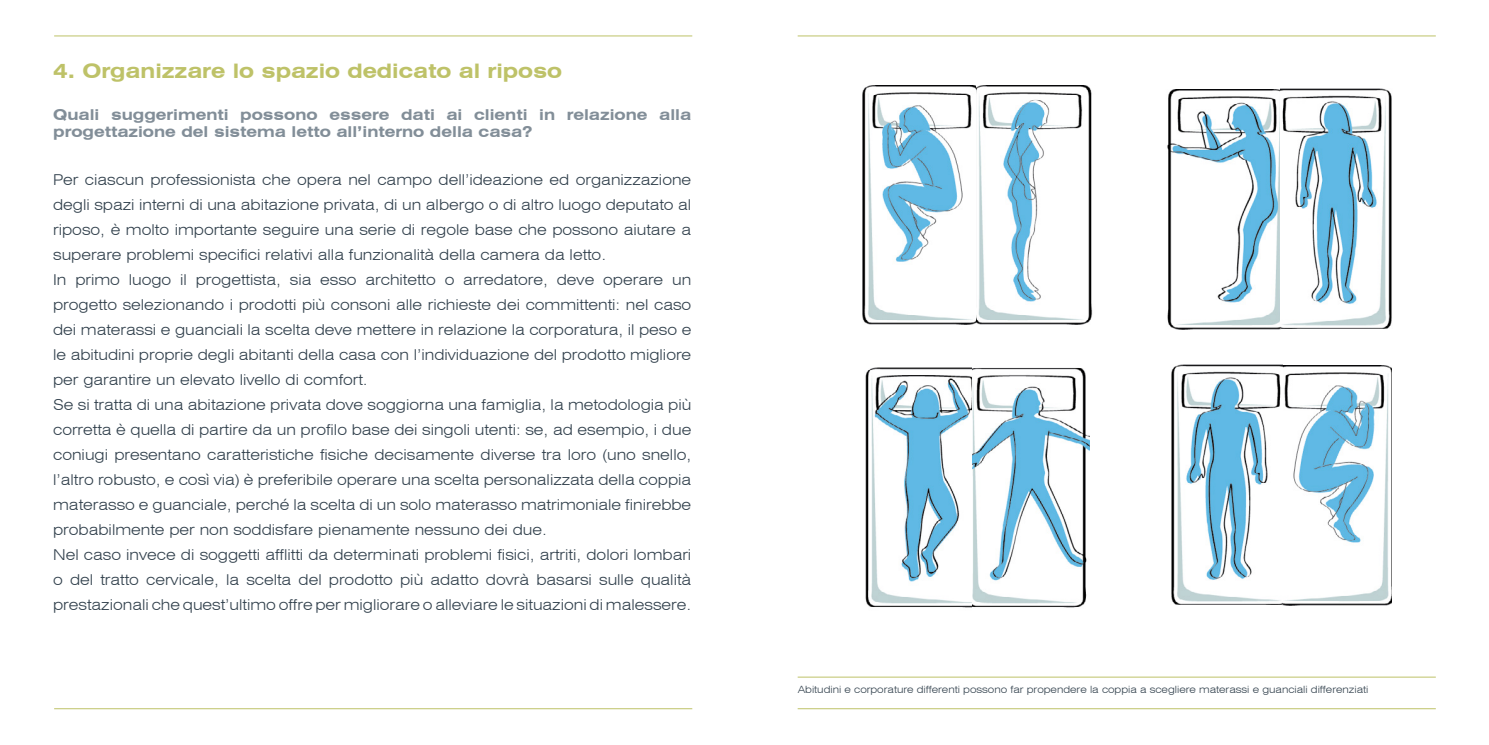
<style>
.page{position:relative;width:1489px;height:745px;background:#fff}
.page>*{position:absolute;margin:0;border:0;box-sizing:border-box;transform-origin:0 0}
.t1{font:700 expanded 20px "Swiss 721 BT";color:#bec268}
.t2{font:300 expanded 15px/25px "Swiss 721 BT";color:#32414d}
.t3{font:700 expanded 15px/17.5px "Swiss 721 BT";color:#828e98}
.t4{font:300 expanded 10px "Swiss 721 BT";color:#32414d}
</style>
<div class="page">
<hr style="left:54px;top:35px;width:638px;height:1px;background:#bec268">
<hr style="left:54px;top:707px;width:638px;height:1px;background:#bec268">
<hr style="left:797px;top:35px;width:638px;height:1px;background:#bec268">
<hr style="left:797px;top:707px;width:638px;height:1px;background:#bec268">
<hr style="left:797px;top:676px;width:638px;height:1px;background:#bec268">
<img style="left:862px;top:85px;width:231px;height:240px">
<img style="left:1167px;top:89px;width:117px;height:241px">
<img style="left:1280px;top:88px;width:112px;height:240px">
<img style="left:865px;top:367px;width:107px;height:241px">
<img style="left:972px;top:368px;width:116px;height:240px">
<img style="left:1278px;top:365px;width:113px;height:241px">
<img style="left:1171px;top:364px;width:111px;height:240px">
<h1 class="t1" style="left:53px;top:59px;width:510px">4. Organizzare lo spazio dedicato al riposo</h1>
<p class="t3" style="left:53px;top:105px;width:639px">Quali suggerimenti possono essere dati ai clienti in relazione alla progettazione del sistema letto all’interno della casa?</p>
<p class="t2" style="left:53px;top:167px;width:639px">Per ciascun professionista che opera nel campo dell’ideazione ed organizzazione degli spazi interni di una abitazione privata, di un albergo o di altro luogo deputato al riposo, è molto importante seguire una serie di regole base che possono aiutare a superare problemi specifici relativi alla funzionalità della camera da letto.<br>In primo luogo il progettista, sia esso architetto o arredatore, deve operare un progetto selezionando i prodotti più consoni alle richieste dei committenti: nel caso dei materassi e guanciali la scelta deve mettere in relazione la corporatura, il peso e le abitudini proprie degli abitanti della casa con l’individuazione del prodotto migliore per garantire un elevato livello di comfort.<br>Se si tratta di una abitazione privata dove soggiorna una famiglia, la metodologia più corretta è quella di partire da un profilo base dei singoli utenti: se, ad esempio, i due coniugi presentano caratteristiche fisiche decisamente diverse tra loro (uno snello, l’altro robusto, e così via) è preferibile operare una scelta personalizzata della coppia materasso e guanciale, perché la scelta di un solo materasso matrimoniale finirebbe probabilmente per non soddisfare pienamente nessuno dei due.<br>Nel caso invece di soggetti afflitti da determinati problemi fisici, artriti, dolori lombari o del tratto cervicale, la scelta del prodotto più adatto dovrà basarsi sulle qualità prestazionali che quest’ultimo offre per migliorare o alleviare le situazioni di malessere.</p>
<p class="t4" style="left:797px;top:683px;width:572px">Abitudini e corporature differenti possono far propendere la coppia a scegliere materassi e guanciali differenziati</p>
</div>
